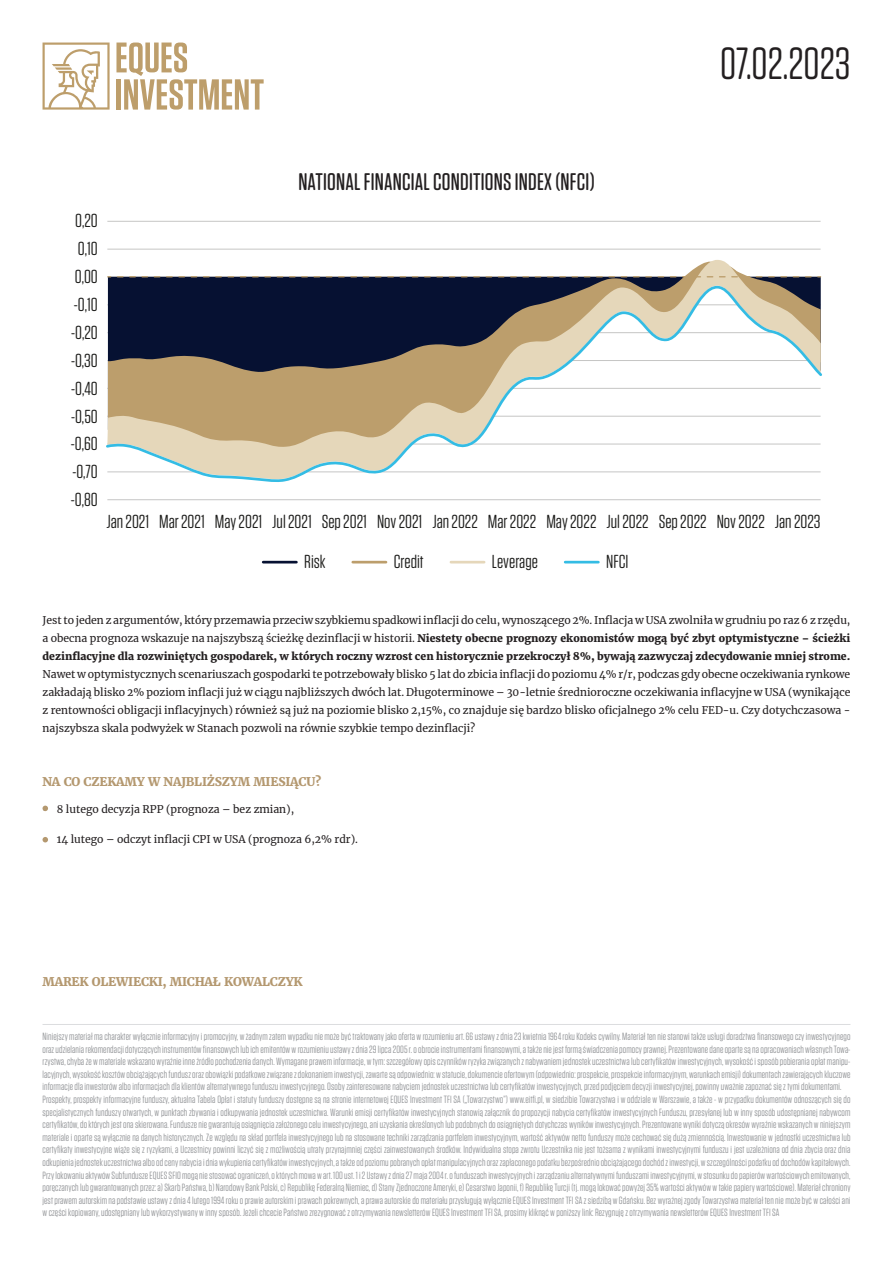
<style>
.page{position:relative;width:893px;height:1263px;background:#fff}
.page>*{position:absolute;margin:0;border:0;box-sizing:border-box;transform-origin:0 0}
.t1{font:45px "Tungsten Rounded";color:#231f20}
.t2{font:500 32.25px "Tungsten Rounded";color:#000}
.t3{font:500 24px "Tungsten Rounded";letter-spacing:.01em;color:#231f20}
.t4{font:18.75px/27.9px "Tungsten Rounded";color:#1d1d1b;text-align:center}
.t5{font:800 12px "Merriweather";letter-spacing:-.02em;color:#b4986f}
.t6{font:10.5px/12.6px "Tungsten Rounded";letter-spacing:.01em;color:#939598;text-align:justify}
.t7{font:10.5px/18px "Merriweather";color:#231f20;text-align:justify}
.s1{font-weight:800}
</style>
<div class="page">
<svg style="left:116px;top:43px;width:148px;height:67px"></svg>
<svg style="left:43px;top:43px;width:67px;height:67px"></svg>
<hr style="left:43px;top:1024px;width:807px;height:1px;background:#dcdddf">
<svg style="left:43px;top:806px;width:5px;height:5px"></svg>
<svg style="left:43px;top:837px;width:5px;height:5px"></svg>
<hr style="left:263px;top:561px;width:33px;height:2px;background:#061132">
<hr style="left:353px;top:561px;width:33px;height:2px;background:#bc9e6c">
<hr style="left:451px;top:561px;width:33px;height:2px;background:#e5d7ba">
<hr style="left:565px;top:561px;width:33px;height:2px;background:#34bce4">
<hr style="left:107px;top:499px;width:714px;height:1px;background:#c6c6c5">
<hr style="left:107px;top:249px;width:714px;height:1px;background:#c6c6c5">
<hr style="left:107px;top:221px;width:714px;height:1px;background:#c6c6c5">
<svg style="left:107px;top:260px;width:714px;height:24px"></svg>
<svg style="left:106px;top:284px;width:716px;height:198px"></svg>
<svg style="left:117px;top:276px;width:704px;height:1px"></svg>
<p class="t1" style="left:720px;top:40px;width:132px">07.02.2023</p>
<p class="t4" style="left:71px;top:207px;width:28px">0,20<br>0,10<br>0,00 -0,10 -0,20 -0,30 -0,40 -0,50 -0,60 -0,70 -0,80</p>
<p class="t2" style="left:249px;top:158px;width:396px">NATIONAL FINANCIAL CONDITIONS INDEX (NFCI)</p>
<p class="t3" style="left:298px;top:169px;width:298px">NATIONAL FINANCIAL CONDITIONS INDEX (NFCI)</p>
<p class="t4" style="left:106px;top:507px;width:716px">Jan 2021 Mar 2021 May 2021 Jul 2021 Sep 2021 Nov 2021 Jan 2022 Mar 2022 May 2022 Jul 2022 Sep 2022 Nov 2022 Jan 2023</p>
<p class="t4" style="left:304px;top:548px;width:23px">Risk</p>
<p class="t4" style="left:394px;top:548px;width:31px">Credit</p>
<p class="t4" style="left:492px;top:548px;width:47px">Leverage</p>
<p class="t4" style="left:606px;top:548px;width:24px">NFCI</p>
<p class="t7" style="left:43px;top:611px;width:809px">Jest to jeden z argumentów, który przemawia przeciw szybkiemu spadkowi inflacji do celu, wynoszącego 2%. Inflacja w USA zwolniła w grudniu po raz 6 z rzędu, a obecna prognoza wskazuje na najszybszą ścieżkę dezinflacji w historii. <span class="s1">Niestety obecne prognozy ekonomistów mogą być zbyt optymistyczne – ścieżki dezinflacyjne dla rozwiniętych gospodarek, w których roczny wzrost cen historycznie przekroczył 8%, bywają zazwyczaj zdecydowanie mniej strome.<br></span>Nawet w optymistycznych scenariuszach gospodarki te potrzebowały blisko 5 lat do zbicia inflacji do poziomu 4% r/r, podczas gdy obecne oczekiwania rynkowe zakładają blisko 2% poziom inflacji już w ciągu najbliższych dwóch lat. Długoterminowe – 30-letnie średnioroczne oczekiwania inflacyjne w USA (wynikające z rentowności obligacji inflacyjnych) również są już na poziomie blisko 2,15%, co znajduje się bardzo blisko oficjalnego 2% celu FED-u. Czy dotychczasowa - najszybsza skala podwyżek w Stanach pozwoli na równie szybkie tempo dezinflacji?</p>
<p class="t5" style="left:43px;top:774px;width:280px">NA CO CZEKAMY W NAJBLIŻSZYM MIESIĄCU?</p>
<p class="t7" style="left:43px;top:799px;width:253px">• 8 lutego decyzja RPP (prognoza – bez zmian),</p>
<p class="t7" style="left:43px;top:830px;width:317px">• 14 lutego – odczyt inflacji CPI w USA (prognoza 6,2% rdr).</p>
<p class="t5" style="left:43px;top:974px;width:262px">MAREK OLEWIECKI, MICHAŁ KOWALCZYK</p>
<p class="t6" style="left:43px;top:1030px;width:809px">Niniejszy materiał ma charakter wyłącznie informacyjny i promocyjny, w żadnym zatem wypadku nie może być traktowany jako oferta w rozumieniu art. 66 ustawy z dnia 23 kwietnia 1964 roku Kodeks cywilny. Materiał ten nie stanowi także usługi doradztwa finansowego czy inwestycyjnego oraz udzielania rekomendacji dotyczących instrumentów finansowych lub ich emitentów w rozumieniu ustawy z dnia 29 lipca 2005 r. o obrocie instrumentami finansowymi, a także nie jest formą świadczenia pomocy prawnej. Prezentowane dane oparte są na opracowaniach własnych Towa&shy;rzystwa, chyba że w materiale wskazano wyraźnie inne źródło pochodzenia danych. Wymagane prawem informacje, w tym: szczegółowy opis czynników ryzyka związanych z nabywaniem jednostek uczestnictwa lub certyfikatów inwestycyjnych, wysokość i sposób pobierania opłat manipu&shy;lacyjnych, wysokość kosztów obciążających fundusz oraz obowiązki podatkowe związane z dokonaniem inwestycji, zawarte są odpowiednio: w statucie, dokumencie ofertowym (odpowiednio: prospekcie, prospekcie informacyjnym, warunkach emisji) dokumentach zawierających kluczowe informacje dla inwestorów albo informacjach dla klientów alternatywnego funduszu inwestycyjnego. Osoby zainteresowane nabyciem jednostek uczestnictwa lub certyfikatów inwestycyjnych, przed podjęciem decyzji inwestycyjnej, powinny uważnie zapoznać się z tymi dokumentami.</p>
<p class="t6" style="left:43px;top:1093px;width:810px">Prospekty, prospekty informacyjne funduszy, aktualna Tabela Opłat i statuty funduszy dostępne są na stronie internetowej EQUES Investment TFI SA („Towarzystwo”) www.eitfi.pl, w siedzibie Towarzystwa i w oddziale w Warszawie, a także - w przypadku dokumentów odnoszących się do specjalistycznych funduszy otwartych, w punktach zbywania i odkupywania jednostek uczestnictwa. Warunki emisji certyfikatów inwestycyjnych stanowią załącznik do propozycji nabycia certyfikatów inwestycyjnych Funduszu, przesyłanej lub w inny sposób udostępnianej nabywcom certyfikatów, do których jest ona skierowana. Fundusze nie gwarantują osiągnięcia założonego celu inwestycyjnego, ani uzyskania określonych lub podobnych do osiągniętych dotychczas wyników inwestycyjnych. Prezentowane wyniki dotyczą okresów wyraźnie wskazanych w niniejszym materiale i oparte są wyłącznie na danych historycznych. Ze względu na skład portfela inwestycyjnego lub na stosowane techniki zarządzania portfelem inwestycyjnym, wartość aktywów netto funduszy może cechować się dużą zmiennością. Inwestowanie w jednostki uczestnictwa lub certyfikaty inwestycyjne wiąże się z ryzykami, a Uczestnicy powinni liczyć się z możliwością utraty przynajmniej części zainwestowanych środków. Indywidualna stopa zwrotu Uczestnika nie jest tożsama z wynikami inwestycyjnymi funduszu i jest uzależniona od dnia zbycia oraz dnia odkupienia jednostek uczestnictwa albo od ceny nabycia i dnia wykupienia certyfikatów inwestycyjnych, a także od poziomu pobranych opłat manipulacyjnych oraz zapłaconego podatku bezpośrednio obciążającego dochód z inwestycji, w szczególności podatku od dochodów kapitałowych.</p>
<p class="t6" style="left:43px;top:1169px;width:809px">Przy lokowaniu aktywów Subfundusze EQUES SFIO mogą nie stosować ograniczeń, o których mowa w art. 100 ust. 1 i 2 Ustawy z dnia 27 maja 2004 r. o funduszach inwestycyjnych i zarządzaniu alternatywnymi funduszami inwestycyjnymi, w stosunku do papierów wartościowych emitowanych, poręczanych lub gwarantowanych przez: a) Skarb Państwa, b) Narodowy Bank Polski, c) Republikę Federalną Niemiec, d) Stany Zjednoczone Ameryki, e) Cesarstwo Japonii, f) Republikę Turcji (tj. mogą lokować powyżej 35% wartości aktywów w takie papiery wartościowe). Materiał chroniony jest prawem autorskim na podstawie ustawy z dnia 4 lutego 1994 roku o prawie autorskim i prawach pokrewnych, a prawa autorskie do materiału przysługują wyłącznie EQUES Investment TFI SA z siedzibą w Gdańsku. Bez wyraźnej zgody Towarzystwa materiał ten nie może być w całości ani w części kopiowany, udostępniany lub wykorzystywany w inny sposób. Jeżeli chcecie Państwo zrezygnować z otrzymywania newsletterów EQUES Investment TFI SA, prosimy kliknąć w poniższy link: Rezygnuję z otrzymywania newsletterów EQUES Investment TFI SA</p>
</div>
